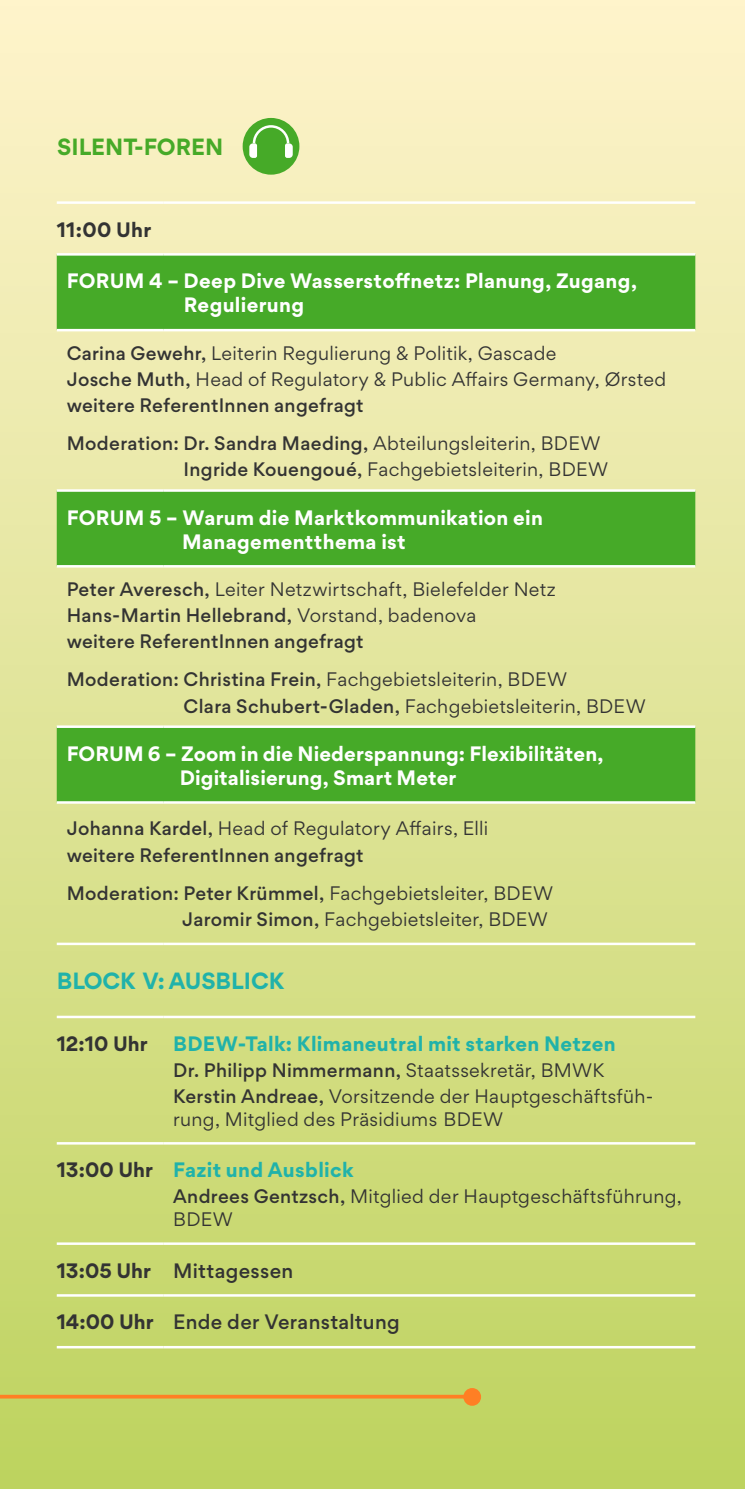
<style>
.page{position:relative;width:745px;height:1489px;background:#fff}
.page>*{position:absolute;margin:0;border:0;box-sizing:border-box;transform-origin:0 0}
.t1{font:700 22.5px "Gordita";color:#20b2aa}
.t2{font:700 22.5px "Gordita";color:#46aa28}
.t3{font:700 20px/24px "Gordita";letter-spacing:.01em;color:#fff}
.t4{font:700 20px "Gordita";letter-spacing:.015em;color:#20b2aa}
.t5{font:500 20px "Gordita";letter-spacing:.015em;color:#333}
.t6{font:700 20px "Gordita";letter-spacing:.005em;color:#333}
.t7{font:18.75px/26px "Gordita";letter-spacing:.015em;color:#333}
.t8{font:500 18.75px/26px "Gordita";letter-spacing:.02em;color:#333}
.s1{font-weight:500}
.s2{font-weight:400}
.s3{color:#333}
.s4{font-weight:700}
</style>
<div class="page">
<div style="left:0;top:0;width:744px;height:1488px;background:linear-gradient(to bottom,#fef3cc,#bfd462)"></div>
<hr style="left:57px;top:1242px;width:106px;height:2px;background:#fff">
<hr style="left:163px;top:1242px;width:531px;height:2px;background:#fff">
<hr style="left:57px;top:1293px;width:106px;height:3px;background:#fff">
<hr style="left:163px;top:1293px;width:531px;height:3px;background:#fff">
<hr style="left:57px;top:1345px;width:106px;height:3px;background:#fff">
<hr style="left:163px;top:1345px;width:531px;height:3px;background:#fff">
<hr style="left:57px;top:1015px;width:106px;height:3px;background:#fff">
<hr style="left:163px;top:1015px;width:531px;height:3px;background:#fff">
<hr style="left:57px;top:1141px;width:106px;height:3px;background:#fff">
<hr style="left:163px;top:1141px;width:531px;height:3px;background:#fff">
<svg style="left:57px;top:255px;width:637px;height:546px"></svg>
<hr style="left:57px;top:201px;width:106px;height:3px;background:#fff">
<hr style="left:163px;top:201px;width:531px;height:3px;background:#fff">
<hr style="left:57px;top:253px;width:106px;height:2px;background:#fff">
<hr style="left:163px;top:253px;width:531px;height:2px;background:#fff">
<hr style="left:57px;top:801px;width:106px;height:2px;background:#fff">
<hr style="left:163px;top:801px;width:531px;height:2px;background:#fff">
<hr style="left:57px;top:942px;width:106px;height:3px;background:#fff">
<hr style="left:163px;top:942px;width:531px;height:3px;background:#fff">
<hr style="left:57px;top:565px;width:106px;height:2px;background:#fff">
<hr style="left:163px;top:565px;width:531px;height:2px;background:#fff">
<hr style="left:57px;top:725px;width:106px;height:3px;background:#fff">
<hr style="left:163px;top:725px;width:531px;height:3px;background:#fff">
<hr style="left:57px;top:329px;width:106px;height:2px;background:#fff">
<hr style="left:163px;top:329px;width:531px;height:2px;background:#fff">
<hr style="left:57px;top:489px;width:106px;height:3px;background:#fff">
<hr style="left:163px;top:489px;width:531px;height:3px;background:#fff">
<div style="left:242px;top:118px;width:57px;height:57px;background:#46aa28;border-radius:50%"></div>
<svg style="left:249px;top:124px;width:43px;height:34px"></svg>
<svg style="left:0;top:1220px;width:5px;height:268px"></svg>
<div style="left:464px;top:1389px;width:15px;height:15px;background:#ff7f24;border-radius:50%"></div>
<div style="left:463px;top:1387px;width:18px;height:18px;border:2px solid #ff7f24;border-radius:50%"></div>
<svg style="left:0;top:1394px;width:466px;height:4px;fill:#ff7f24"></svg>
<p class="t2" style="left:57px;top:130px;width:167px">SILENT-FOREN</p>
<p class="t6" style="left:57px;top:214px;width:96px">11:00 Uhr</p>
<p class="t3" style="left:184px;top:269px;width:454px;text-indent:-117px">FORUM 4 – Deep Dive Wasserstoffnetz: Planung, Zugang,<br>Regulierung</p>
<p class="t7" style="left:67px;top:339px;width:600px"><span class="s1">Carina Gewehr,</span> Leiterin Regulierung &amp; Politik, Gascade<br><span class="s1">Josche Muth,</span> Head of Regulatory &amp; Public Affairs Germany, Ørsted <span class="s1">weitere ReferentInnen angefragt</span></p>
<p class="t7" style="left:183px;top:430px;width:426px;text-indent:-117px"><span class="s1">Moderation: Dr. Sandra Maeding,</span> Abteilungsleiterin, BDEW<br><span class="s1">Ingride Kouengoué,</span> Fachgebietsleiterin, BDEW</p>
<p class="t3" style="left:182px;top:505px;width:362px;text-indent:-115px">FORUM 5 – Warum die Marktkommunikation ein<br>Managementthema ist</p>
<p class="t8" style="left:67px;top:576px;width:490px">Peter Averesch, <span class="s2">Leiter Netzwirtschaft, Bielefelder Netz<br></span>Hans-Martin Hellebrand, <span class="s2">Vorstand, badenova<br></span>weitere ReferentInnen angefragt</p>
<p class="t7" style="left:183px;top:666px;width:463px;text-indent:-117px"><span class="s1">Moderation: Christina Frein,</span> Fachgebietsleiterin, BDEW<br><span class="s1">Clara Schubert-Gladen,</span> Fachgebietsleiterin, BDEW</p>
<p class="t3" style="left:179px;top:741px;width:425px;text-indent:-113px">FORUM 6 – Zoom in die Niederspannung: Flexibilitäten,<br>Digitalisierung, Smart Meter</p>
<p class="t8" style="left:67px;top:815px;width:423px">Johanna Kardel, <span class="s2">Head of Regulatory Affairs, Elli </span>weitere ReferentInnen angefragt</p>
<p class="t7" style="left:67px;top:880px;width:487px;text-align:right"><span class="s1">Moderation: Peter Krümmel,</span> Fachgebietsleiter, BDEW<br><span class="s1">Jaromir Simon,</span> Fachgebietsleiter, BDEW</p>
<p class="t1" style="left:57px;top:964px;width:229px">BLOCK V: AUSBLICK</p>
<p class="t6" style="left:57px;top:1028px;width:92px">12:10 Uhr</p>
<p class="t4" style="left:173px;top:1028px;width:444px">BDEW-Talk: Klimaneutral mit starken Netzen</p>
<p class="t7" style="left:173px;top:1056px;width:481px"><span class="s1">Dr. Philipp Nimmermann,</span> Staatssekretär, BMWK<br><span class="s1">Kerstin Andreae,</span> Vorsitzende der Hauptgeschäftsfüh-</p>
<p class="t7" style="left:173px;top:1105px;width:331px">rung, Mitglied des Präsidiums BDEW</p>
<p class="t4" style="left:57px;top:1155px;width:298px"><span class="s3">13:00 Uhr</span> Fazit und Ausblick</p>
<p class="t7" style="left:173px;top:1185px;width:510px;line-height:22.5px"><span class="s1">Andrees Gentzsch,</span> Mitglied der Hauptgeschäftsführung,<br>BDEW</p>
<p class="t5" style="left:57px;top:1256px;width:238px"><span class="s4">13:05 Uhr</span> Mittagessen</p>
<p class="t5" style="left:57px;top:1308px;width:344px"><span class="s4">14:00 Uhr</span> Ende der Veranstaltung</p>
</div>
